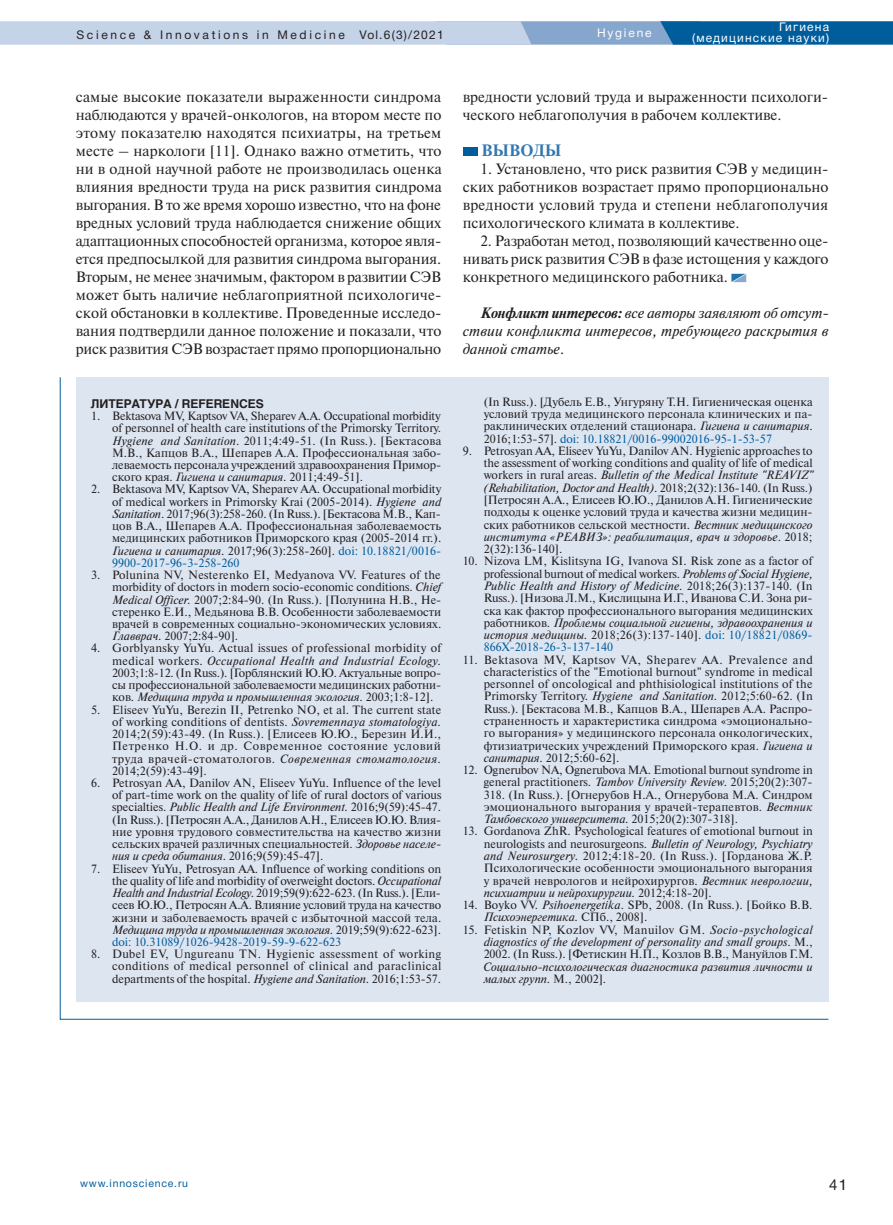
<style>
.page{position:relative;width:893px;height:1225px;background:#fff}
.page>*{position:absolute;margin:0;border:0;box-sizing:border-box;transform-origin:0 0}
.t1{font:700 16.5px "Newton C";color:#3277b0}
.t2{font:15px/18px "Newton C";color:#231f20;text-align:justify}
.t3{font:italic 15px/18px "Newton C";letter-spacing:.005em;color:#231f20;text-align:justify}
.t4{font:15px "Helvetica Neue Cyr";color:#231f20}
.t5{font:12px/12.3px "Newton C";color:#231f20;text-align:justify}
.t6{font:italic 12px/12.3px "Newton C";color:#231f20}
.t7{font:12px "Helvetica Neue Cyr";letter-spacing:.22em;color:#231f20}
.t8{font:12px/10.5px "Helvetica Neue Cyr";letter-spacing:.1em;color:#fff;text-align:right}
.t9{font:700 12px "Helios C";color:#231f20}
.t10{font:12px "Helvetica Neue Cyr";letter-spacing:.15em;color:#fff}
.t11{font:10.5px "Helvetica Neue Cyr";letter-spacing:.075em;color:#005d9c}
.s1{font-weight:700}
.s2{font-style:normal}
.s3{font-style:italic}
.s4{color:#005d9c}
</style>
<div class="page">
<svg style="left:0;top:21px;width:893px;height:24px;background:#8bafd1"></svg>
<div style="left:463px;top:148px;width:14px;height:8px;background:#005d9c"></div>
<svg style="left:731px;top:274px;width:15px;height:8px"></svg>
<svg style="left:59px;top:377px;width:770px;height:643px"></svg>
<div style="left:76px;top:377px;width:752px;height:625px;background:#dde5f1"></div>
<p class="t7" style="left:77px;top:28px;width:369px">Science &amp; Innovations in Medicine Vol.6(3)/2021</p>
<p class="t10" style="left:597px;top:26px;width:56px">Hygiene</p>
<p class="t8" style="left:692px;top:22px;width:139px">Гигиена (медицинские науки)</p>
<p class="t2" style="left:76px;top:88px;width:367px">самые высокие показатели выраженности синдрома наблюдаются у врачей-онкологов, на втором месте по этому показателю находятся психиатры, на третьем месте – наркологи [11]. Однако важно отметить, что ни в одной научной работе не производилась оценка влияния вредности труда на риск развития синдрома выгорания. В то же время хорошо известно, что на фоне вредных условий труда наблюдается снижение общих адаптационных способностей организма, которое явля&shy;ется предпосылкой для развития синдрома выгорания.<br>Вторым, не менее значимым, фактором в развитии СЭВ может быть наличие неблагоприятной психологиче&shy;ской обстановки в коллективе. Проведенные исследо&shy;вания подтвердили данное положение и показали, что риск развития СЭВ возрастает прямо пропорционально</p>
<p class="t2" style="left:463px;top:88px;width:367px">вредности условий труда и выраженности психологи&shy;ческого неблагополучия в рабочем коллективе.</p>
<h1 class="t1" style="left:481px;top:141px;width:82px">ВЫВОДЫ</h1>
<p class="t2" style="left:463px;top:160px;width:367px;text-indent:18px">1. Установлено, что риск развития СЭВ у медицин&shy;ских работников возрастает прямо пропорционально вредности условий труда и степени неблагополучия психологического климата в коллективе.</p>
<p class="t2" style="left:463px;top:232px;width:367px;text-indent:18px">2. Разработан метод, позволяющий качественно оце&shy;нивать риск развития СЭВ в фазе истощения у каждого конкретного медицинского работника.</p>
<p class="t3" style="left:463px;top:304px;width:367px;text-indent:18px"><span class="s1">Конфликт интересов:</span> все авторы заявляют об отсут&shy;ствии конфликта интересов, требующего раскрытия в данной статье<span class="s2">.</span></p>
<p class="t9" style="left:91px;top:396px;width:175px">ЛИТЕРАТУРА / RЕFERENCES</p>
<p class="t5" style="left:112px;top:410px;width:331px;text-indent:-21px">1. Bektasova MV, Kaptsov VA, Sheparev A.A. Occupational morbidity of personnel of health care institutions of the Primorsky Territory.<br><span class="s3">Hygiene and Sanitation.</span> 2011;4:49-51. (In Russ.). [Бектасова М.В., Капцов В.А., Шепарев А.А. Профессиональная забо&shy;леваемость персонала учреждений здравоохранения Примор&shy;ского края. <span class="s3">Гигиена и санитария.</span> 2011;4:49-51].</p>
<p class="t5" style="left:112px;top:483px;width:331px;text-indent:-21px">2. Bektasova MV, Kaptsov VA, Sheparev AA. Occupational morbidity of medical workers in Primorsky Krai (2005-2014). <span class="s3">Hygiene and Sanitation</span>. 2017;96(3):258-260. (In Russ.). [Бектасова М.В., Кап&shy;цов В.А., Шепарев А.А. Профессиональная заболеваемость медицинских работников Приморского края (2005-2014 гг.).<br><span class="s3">Гигиена и санитария.</span> 2017;96(3):258-260]. <span class="s4">doi: 10.18821/0016- 9900-2017-96-3-258-260</span></p>
<p class="t5" style="left:112px;top:569px;width:331px;text-indent:-21px">3. Polunina NV, Nesterenko EI, Medyanova VV. Features of the morbidity of doctors in modern socio-economic conditions. <span class="s3">Chief Medical Officer.</span> 2007;2:84-90. (In Russ.). [Полунина Н.В., Не&shy;стеренко Е.И., Медьянова В.В. Особенности заболеваемости врачей в современных социально-экономических условиях.<br><span class="s3">Главврач.</span> 2007;2:84-90].</p>
<p class="t5" style="left:112px;top:642px;width:331px;text-indent:-21px">4. Gorblyansky YuYu. Actual issues of professional morbidity of medical workers. <span class="s3">Occupational Health and Industrial Ecology.<br></span>2003;1:8-12. (In Russ.). [Горблянский Ю.Ю. Актуальные вопро&shy;сы профессиональной заболеваемости медицинских работни&shy;ков. <span class="s3">Медицина труда и промышленная экология.</span> 2003;1:8-12].</p>
<p class="t5" style="left:112px;top:703px;width:331px;text-indent:-21px">5. Eliseev YuYu, Berezin II, Petrenko NO, et al. The current state of working conditions of dentists. <span class="s3">Sovremennaya stomatologiya.<br></span>2014;2(59):43-49. (In Russ.). [Елисеев Ю.Ю., Березин И.И., Петренко Н.О. и др. Современное состояние условий труда врачей-стоматологов. <span class="s3">Современная стоматология.<br></span>2014;2(59):43-49].</p>
<p class="t5" style="left:112px;top:777px;width:331px;text-indent:-21px">6. Petrosyan AA, Danilov AN, Eliseev YuYu. Influence of the level of part-time work on the quality of life of rural doctors of various specialties. <span class="s3">Public Health and Life Environment.</span> 2016;9(59):45-47. (In Russ.). [Петросян А.А., Данилов А.Н., Елисеев Ю.Ю. Влия&shy;ние уровня трудового совместительства на качество жизни сельских врачей различных специальностей. <span class="s3">Здоровье населе&shy;ния и среда обитания</span>. 2016;9(59):45-47].</p>
<p class="t5" style="left:112px;top:862px;width:331px;text-indent:-21px">7. Eliseev YuYu, Petrosyan AA. Influence of working conditions on the quality of life and morbidity of overweight doctors. <span class="s3">Occupational Health and Industrial Ecology.</span> 2019;59(9):622-623. (In Russ.). [Ели&shy;сеев Ю.Ю., Петросян А.А. Влияние условий труда на качество жизни и заболеваемость врачей с избыточной массой тела.<br><span class="s3">Медицина труда и промышленная экология.</span> 2019;59(9):622-623]. <span class="s4">doi: 10.31089/1026-9428-2019-59-9-622-623</span></p>
<p class="t5" style="left:112px;top:948px;width:331px;text-indent:-21px">8. Dubel EV, Ungureanu TN. Hygienic assessment of working conditions of medical personnel of clinical and paraclinical departments of the hospital. <span class="s3">Hygiene and Sanitation.</span> 2016;1:53-57.</p>
<p class="t5" style="left:484px;top:395px;width:331px">(In Russ.). [Дубель Е.В., Унгуряну Т.Н. Гигиеническая оценка условий труда медицинского персонала клинических и па&shy;раклинических отделений стационара. <span class="s3">Гигиена и санитария</span>.<br>2016;1:53-57]. <span class="s4">doi: 10.18821/0016-99002016-95-1-53-57</span></p>
<p class="t5" style="left:484px;top:445px;width:331px;text-indent:-21px">9. Petrosyan AA, Eliseev YuYu, Danilov AN. Hygienic approaches to the assessment of working conditions and quality of life of medical workers in rural areas. <span class="s3">Bulletin of the Medical Institute "REAVIZ" (Rehabilitation, Doctor and Health)</span>. 2018;2(32):136-140. (In Russ.) [Петросян А.А., Елисеев Ю.Ю., Данилов А.Н. Гигиенические подходы к оценке условий труда и качества жизни медицин&shy;ских работников сельской местности. <span class="s3">Вестник медицинского института «РЕАВИЗ»: реабилитация, врач и здоровье</span>. 2018; 2(32):136-140].</p>
<p class="t5" style="left:484px;top:555px;width:331px;text-indent:-21px">10. Nizova LM, Kislitsyna IG, Ivanova SI. Risk zone as a factor of professional burnout of medical workers. <span class="s3">Problems of Social Hygiene, Public Health and History of Medicine.</span> 2018;26(3):137-140. (In Russ.). [Низова Л.М., Кислицына И.Г., Иванова С.И. Зона ри&shy;ска как фактор профессионального выгорания медицинских работников. <span class="s3">Проблемы социальной гигиены, здравоохранения и история медицины.</span> 2018;26(3):137-140]. <span class="s4">doi: 10/18821/0869- 866X-2018-26-3-137-140</span></p>
<p class="t5" style="left:484px;top:653px;width:331px;text-indent:-21px">11. Bektasova MV, Kaptsov VA, Sheparev AA. Prevalence and characteristics of the "Emotional burnout" syndrome in medical personnel of oncological and phthisiological institutions of the Primorsky Territory. <span class="s3">Hygiene and Sanitation.</span> 2012;5:60-62. (In Russ.). [Бектасова М.В., Капцов В.А., Шепарев А.А. Распро&shy;страненность и характеристика синдрома «эмоционально&shy;го выгорания» у медицинского персонала онкологических, фтизиатрических учреждений Приморского края. <span class="s3">Гигиена и санитария</span>. 2012;5:60-62].</p>
<p class="t5" style="left:484px;top:764px;width:331px;text-indent:-21px">12. Ognerubov NA, Ognerubova MA. Emotional burnout syndrome in general practitioners. <span class="s3">Tambov University Review.</span> 2015;20(2):307- 318. (In Russ.). [Огнерубов Н.А., Огнерубова М.А. Синдром эмоционального выгорания у врачей-терапевтов. <span class="s3">Вестник Тамбовского университета.</span> 2015;20(2):307-318].</p>
<p class="t5" style="left:484px;top:825px;width:331px;text-indent:-21px">13. Gordanova ZhR. Psychological features of emotional burnout in neurologists and neurosurgeons. <span class="s3">Bulletin of Neurology, Psychiatry and Neurosurgery.</span> 2012;4:18-20. (In Russ.). [Горданова Ж.Р.<br>Психологические особенности эмоционального выгорания у врачей неврологов и нейрохирургов. <span class="s3">Вестник неврологии, психиатрии и нейрохирургии.</span> 2012;4:18-20].</p>
<p class="t5" style="left:484px;top:899px;width:330px;text-indent:-21px">14. Boyko VV. <span class="s3">Psihoenergetika</span>. SPb, 2008. (In Russ.). [Бойко В.В.<br><span class="s3">Психоэнергетика.</span> СПб., 2008].</p>
<p class="t5" style="left:484px;top:923px;width:331px;text-indent:-21px">15. Fetiskin NP, Kozlov VV, Manuilov GM. <span class="s3">Socio-psychological diagnostics of the development of personality and small groups</span>. M., 2002. (In Russ.). [Фетискин Н.П., Козлов В.В., Мануйлов Г.М.</p>
<p class="t6" style="left:484px;top:960px;width:330px">Социально-психологическая диагностика развития личности и малых групп. <span class="s2">М., 2002].</span></p>
<p class="t11" style="left:80px;top:1177px;width:109px">www.innoscience.ru</p>
<p class="t4" style="left:829px;top:1176px;width:19px">41</p>
</div>
